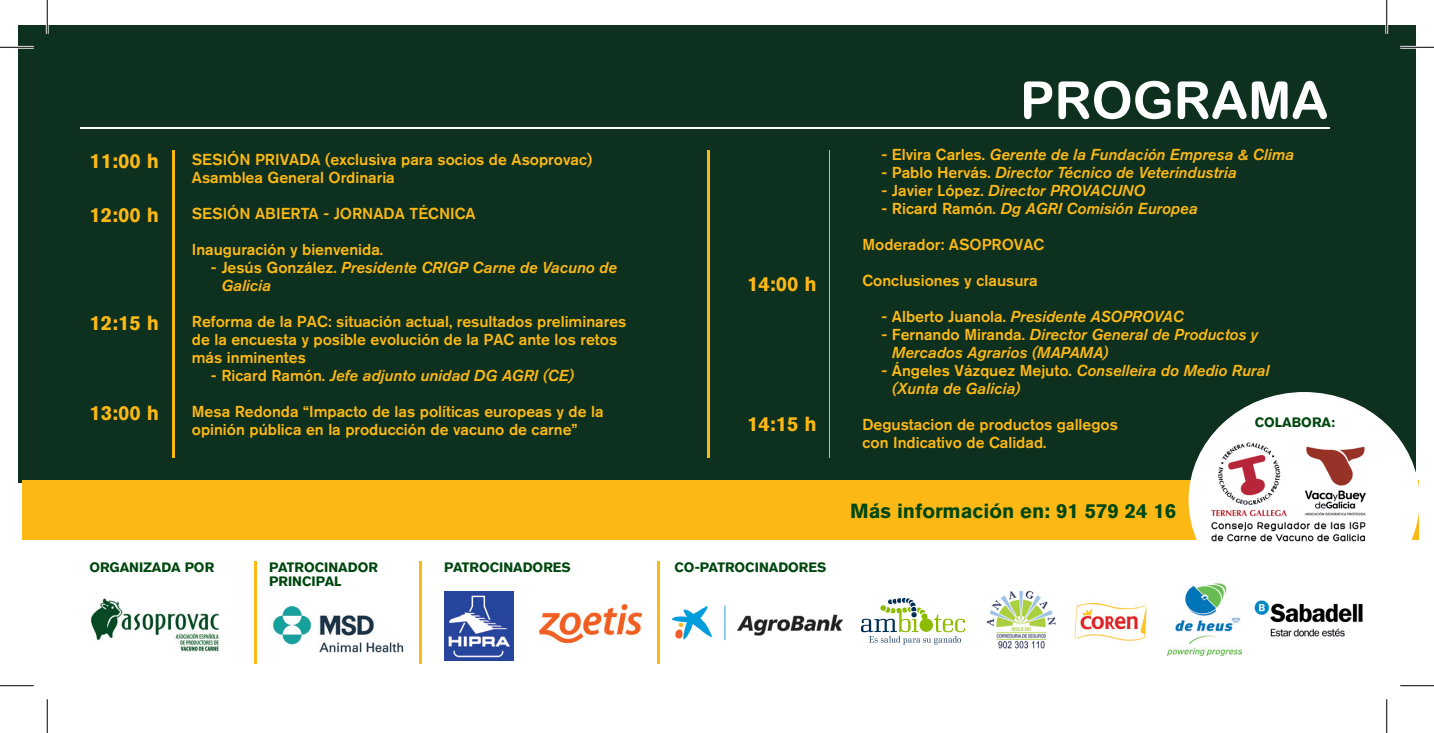
<style>
.page{position:relative;width:1434px;height:733px;background:#fff}
.page>*{position:absolute;margin:0;border:0;box-sizing:border-box;transform-origin:0 0}
.t1{font:51.75px "Arial Rounded MT Bold";color:#fff}
.t2{font:700 20.25px "Akzidenz Grotesk BQ";color:#fcb814}
.t3{font:700 20.25px "Akzidenz Grotesk BQ";color:#004710}
.t4{font:500 15.75px/18px "Akzidenz Grotesk BQ";color:#fcb814}
.t5{font:italic 15.75px/18px "Akzidenz Grotesk BQ Med";color:#fcb814}
.t6{font:700 13.5px/13.5px "Akzidenz Grotesk BQ";color:#004710}
.s1{font-family:"Akzidenz Grotesk BQ";font-weight:500;font-style:normal}
</style>
<div class="page">
<div style="left:47px;top:25px;width:1368px;height:457px;background:#0e301e"></div>
<div style="left:18px;top:25px;width:828px;height:457px;background:#0e301e"></div>
<hr style="left:254px;top:561px;width:3px;height:102px;background:#fcb814">
<hr style="left:419px;top:561px;width:2px;height:102px;background:#fcb814">
<hr style="left:657px;top:561px;width:2px;height:102px;background:#fcb814">
<img style="left:91px;top:598px;width:129px;height:54px">
<img style="left:273px;top:606px;width:131px;height:47px">
<img style="left:444px;top:591px;width:70px;height:69px">
<img style="left:540px;top:604px;width:101px;height:38px">
<img style="left:671px;top:605px;width:173px;height:36px">
<img style="left:1074px;top:602px;width:73px;height:39px">
<div style="left:22px;top:479px;width:1397px;height:60px;background:#fcb814"></div>
<hr style="left:172px;top:150px;width:3px;height:307px;background:#fcb814">
<hr style="left:707px;top:150px;width:2px;height:307px;background:#fcb814">
<hr style="left:830px;top:150px;width:1px;height:307px;background:#fcb814">
<svg style="left:1188px;top:392px;width:231px;height:148px;fill:#fff"></svg>
<hr style="left:81px;top:127px;width:1249px;height:2px;background:#fff">
<img style="left:987px;top:591px;width:69px;height:58px">
<img style="left:1167px;top:583px;width:75px;height:72px">
<img style="left:1254px;top:600px;width:109px;height:37px">
<div style="left:901px;top:596px;width:6px;height:7px;border:1px solid #fff;border-radius:50%"></div>
<svg style="left:861px;top:597px;width:104px;height:47px"></svg>
<img style="left:1211px;top:439px;width:160px;height:103px">
<hr style="left:0;top:46px;width:34px;height:3px;background:#fff">
<hr style="left:1400px;top:46px;width:34px;height:3px;background:#fff">
<hr style="left:46px;top:0;width:3px;height:34px;background:#fff">
<hr style="left:1385px;top:0;width:3px;height:34px;background:#fff">
<hr style="left:0;top:47px;width:34px;height:1px;background:#000">
<hr style="left:1400px;top:47px;width:34px;height:1px;background:#000">
<hr style="left:0;top:685px;width:34px;height:1px;background:#000">
<hr style="left:1400px;top:685px;width:34px;height:1px;background:#000">
<hr style="left:47px;top:0;width:1px;height:34px;background:#000">
<hr style="left:47px;top:699px;width:1px;height:33px;background:#000">
<hr style="left:1386px;top:0;width:1px;height:34px;background:#000">
<hr style="left:1386px;top:699px;width:1px;height:33px;background:#000">
<p class="t2" style="left:89px;top:149px;width:71px">11:00 h</p>
<p class="t2" style="left:89px;top:203px;width:71px">12:00 h</p>
<p class="t2" style="left:89px;top:311px;width:71px">12:15 h</p>
<p class="t2" style="left:89px;top:401px;width:71px">13:00 h</p>
<p class="t4" style="left:192px;top:150px;width:402px">SESIÓN PRIVADA (exclusiva para socios de Asoprovac)<br>Asamblea General Ordinaria</p>
<p class="t4" style="left:192px;top:204px;width:285px">SESIÓN ABIERTA - JORNADA TÉCNICA</p>
<p class="t4" style="left:192px;top:240px;width:193px">Inauguración y bienvenida.</p>
<p class="t5" style="left:221px;top:258px;width:397px;text-indent:-10px"><span class="s1">- Jesús González.</span> Presidente CRIGP Carne de Vacuno de<br>Galicia</p>
<p class="t4" style="left:192px;top:312px;width:436px">Reforma de la PAC: situación actual, resultados preliminares de la encuesta y posible evolución de la PAC ante los retos más inminentes</p>
<p class="t5" style="left:211px;top:366px;width:364px"><span class="s1">- Ricard Ramón.</span> Jefe adjunto unidad DG AGRI (CE)</p>
<p class="t4" style="left:192px;top:402px;width:413px">Mesa Redonda “Impacto de las políticas europeas y de la opinión pública en la producción de vacuno de carne”</p>
<h1 class="t1" style="left:1020px;top:69px;width:310px">PROGRAMA</h1>
<p class="t5" style="left:881px;top:145px;width:414px"><span class="s1">- Elvira Carles.</span> Gerente de la Fundación Empresa &amp; Clima</p>
<p class="t5" style="left:881px;top:163px;width:357px"><span class="s1">- Pablo Hervás.</span> Director Técnico de Veterindustria</p>
<p class="t5" style="left:881px;top:181px;width:265px"><span class="s1">- Javier López.</span> Director PROVACUNO</p>
<p class="t5" style="left:881px;top:199px;width:317px"><span class="s1">- Ricard Ramón.</span> Dg AGRI Comisión Europea</p>
<p class="t4" style="left:862px;top:235px;width:184px">Moderador: ASOPROVAC</p>
<p class="t4" style="left:862px;top:271px;width:177px">Conclusiones y clausura</p>
<p class="t5" style="left:881px;top:307px;width:304px"><span class="s1">- Alberto Juanola.</span> Presidente ASOPROVAC</p>
<p class="t5" style="left:892px;top:325px;width:368px;text-indent:-10px"><span class="s1">- Fernando Miranda.</span> Director General de Productos y<br>Mercados Agrarios (MAPAMA)</p>
<p class="t5" style="left:892px;top:361px;width:379px;text-indent:-10px"><span class="s1">- Ángeles Vázquez Mejuto.</span> Conselleira do Medio Rural (Xunta de Galicia)</p>
<p class="t4" style="left:862px;top:415px;width:257px">Degustacion de productos gallegos con Indicativo de Calidad.</p>
<p class="t2" style="left:747px;top:272px;width:71px">14:00 h</p>
<p class="t2" style="left:747px;top:412px;width:71px">14:15 h</p>
<p class="t6" style="left:1255px;top:415px;width:82px">COLABORA:</p>
<p class="t3" style="left:850px;top:499px;width:328px">Más información en: 91 579 24 16</p>
<p class="t6" style="left:89px;top:560px;width:126px">ORGANIZADA POR</p>
<p class="t6" style="left:269px;top:560px;width:110px">PATROCINADOR<br>PRINCIPAL</p>
<p class="t6" style="left:444px;top:560px;width:128px">PATROCINADORES</p>
<p class="t6" style="left:674px;top:560px;width:153px">CO-PATROCINADORES</p>
</div>
